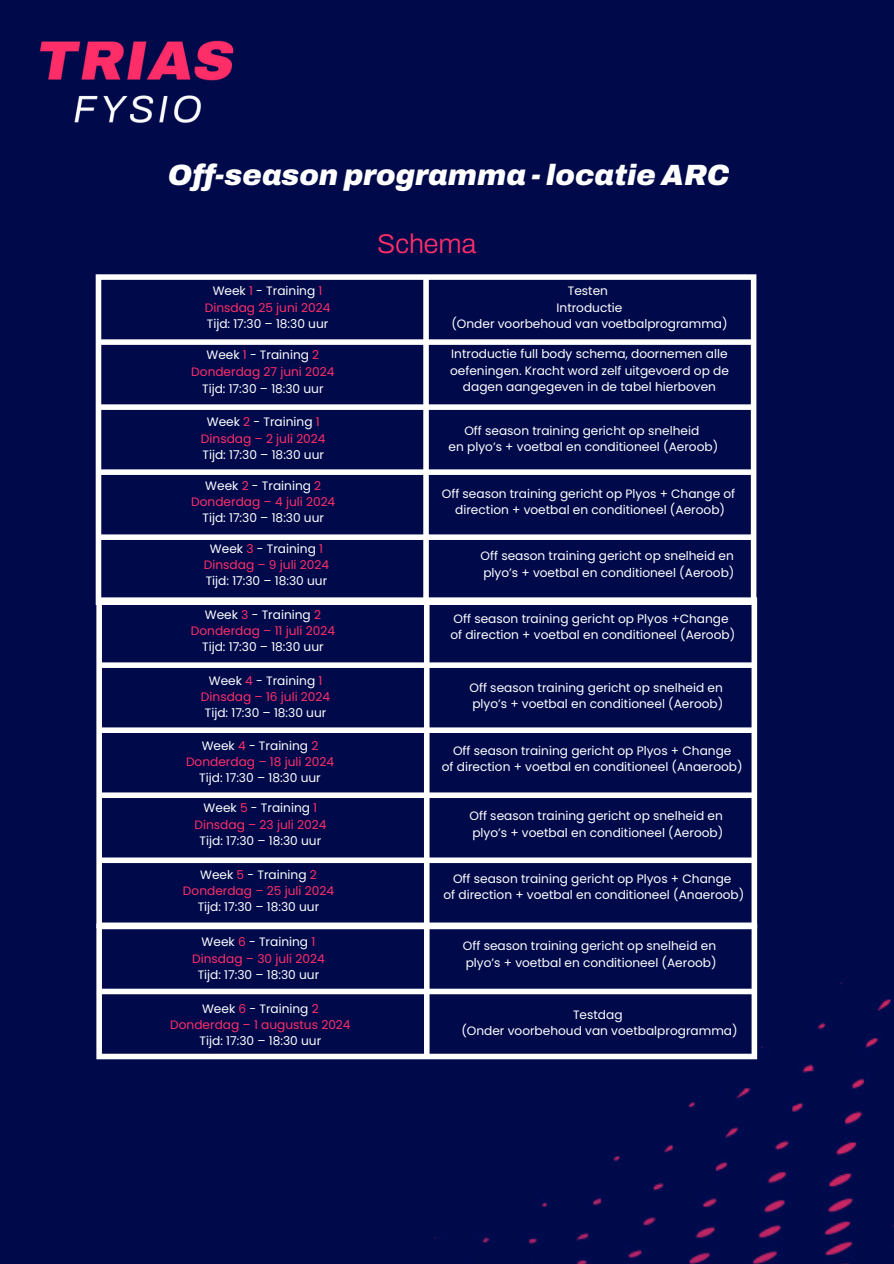
<style>
.page{position:relative;width:894px;height:1264px;background:#fff}
.page>*{position:absolute;margin:0;border:0;box-sizing:border-box;transform-origin:0 0}
.t1{font:italic 900 29.25px "Archivo";color:#fff}
.t2{font:300 27px "Archivo";color:#ff2e69}
.t3{font:12.15px/16.2px "Poppins";color:#fff;text-align:center}
.t4{font:12.15px "Poppins";color:#ff2e69}
.s1{color:#ff2e69}
</style>
<div class="page">
<div style="left:0;top:0;width:893px;height:1263px;background:#000a4b"></div>
<img style="left:38px;top:39px;width:199px;height:88px">
<svg style="left:96px;top:274px;width:660px;height:323px;background:#1b245e"></svg>
<svg style="left:96px;top:597px;width:660px;height:326px;background:#1d265f"></svg>
<svg style="left:96px;top:923px;width:661px;height:136px;background:#242d65"></svg>
<h1 class="t1" style="left:168px;top:159px;width:563px">Off-season programma - locatie ARC</h1>
<p class="t3" style="left:212px;top:283px;width:111px">Week <span class="s1">1</span> - Training <span class="s1">1</span></p>
<p class="t4" style="left:205px;top:299px;width:127px">Dinsdag 25 juni 2024</p>
<p class="t3" style="left:207px;top:315px;width:123px">Tijd: 17:30 – 18:30 uur</p>
<p class="t3" style="left:206px;top:347px;width:114px">Week <span class="s1">1</span> - Training <span class="s1">2</span></p>
<p class="t4" style="left:191px;top:363px;width:144px">Donderdag 27 juni 2024</p>
<p class="t3" style="left:202px;top:380px;width:123px">Tijd: 17:30 – 18:30 uur</p>
<p class="t3" style="left:207px;top:414px;width:114px">Week <span class="s1">2</span> - Training <span class="s1">1</span></p>
<p class="t4" style="left:201px;top:430px;width:126px">Dinsdag – 2 juli 2024</p>
<p class="t3" style="left:202px;top:446px;width:123px">Tijd: 17:30 – 18:30 uur</p>
<p class="t3" style="left:205px;top:477px;width:117px">Week <span class="s1">2</span> - Training <span class="s1">2</span></p>
<p class="t4" style="left:191px;top:493px;width:145px">Donderdag – 4 juli 2024</p>
<p class="t3" style="left:202px;top:509px;width:123px">Tijd: 17:30 – 18:30 uur</p>
<p class="t3" style="left:210px;top:540px;width:114px">Week <span class="s1">3</span> - Training <span class="s1">1</span></p>
<p class="t4" style="left:204px;top:556px;width:127px">Dinsdag – 9 juli 2024</p>
<p class="t3" style="left:206px;top:572px;width:123px">Tijd: 17:30 – 18:30 uur</p>
<p class="t3" style="left:205px;top:606px;width:118px">Week <span class="s1">3</span> - Training <span class="s1">2</span></p>
<p class="t4" style="left:191px;top:622px;width:146px">Donderdag – 11 juli 2024</p>
<p class="t3" style="left:202px;top:638px;width:123px">Tijd: 17:30 – 18:30 uur</p>
<p class="t3" style="left:209px;top:672px;width:115px">Week <span class="s1">4</span> - Training <span class="s1">1</span></p>
<p class="t4" style="left:201px;top:688px;width:131px">Dinsdag – 16 juli 2024</p>
<p class="t3" style="left:205px;top:705px;width:123px">Tijd: 17:30 – 18:30 uur</p>
<p class="t3" style="left:202px;top:737px;width:118px">Week <span class="s1">4</span> - Training <span class="s1">2</span></p>
<p class="t4" style="left:186px;top:753px;width:149px">Donderdag – 18 juli 2024</p>
<p class="t3" style="left:199px;top:769px;width:123px">Tijd: 17:30 – 18:30 uur</p>
<p class="t3" style="left:203px;top:800px;width:115px">Week <span class="s1">5</span> - Training <span class="s1">1</span></p>
<p class="t4" style="left:194px;top:815px;width:133px">Dinsdag – 23 juli 2024</p>
<p class="t3" style="left:199px;top:832px;width:123px">Tijd: 17:30 – 18:30 uur</p>
<p class="t3" style="left:200px;top:866px;width:118px">Week <span class="s1">5</span> - Training <span class="s1">2</span></p>
<p class="t4" style="left:183px;top:882px;width:152px">Donderdag – 25 juli 2024</p>
<p class="t3" style="left:198px;top:898px;width:123px">Tijd: 17:30 – 18:30 uur</p>
<p class="t3" style="left:201px;top:934px;width:115px">Week <span class="s1">6</span> - Training <span class="s1">1</span></p>
<p class="t4" style="left:192px;top:949px;width:134px">Dinsdag – 30 juli 2024</p>
<p class="t3" style="left:198px;top:966px;width:123px">Tijd: 17:30 – 18:30 uur</p>
<p class="t3" style="left:202px;top:1000px;width:118px">Week <span class="s1">6</span> - Training <span class="s1">2</span></p>
<p class="t4" style="left:170px;top:1016px;width:182px">Donderdag – 1 augustus 2024</p>
<p class="t3" style="left:199px;top:1032px;width:123px">Tijd: 17:30 – 18:30 uur</p>
<h2 class="t2" style="left:377px;top:229px;width:101px">Schema</h2>
<p class="t3" style="left:567px;top:283px;width:42px">Testen</p>
<p class="t3" style="left:556px;top:299px;width:67px">Introductie</p>
<p class="t3" style="left:451px;top:315px;width:278px">(Onder voorbehoud van voetbalprogramma)</p>
<p class="t3" style="left:450px;top:346px;width:280px">Introductie full body schema, doornemen alle oefeningen. Kracht word zelf uitgevoerd op de dagen aangegeven in de tabel hierboven</p>
<p class="t3" style="left:464px;top:422px;width:236px">Off season training gericht op snelheid</p>
<p class="t3" style="left:448px;top:438px;width:271px">en plyo’s + voetbal en conditioneel (Aeroob)</p>
<p class="t3" style="left:441px;top:485px;width:295px">Off season training gericht op Plyos + Change of</p>
<p class="t3" style="left:455px;top:501px;width:271px">direction + voetbal en conditioneel (Aeroob)</p>
<p class="t3" style="left:480px;top:548px;width:255px">Off season training gericht op snelheid en</p>
<p class="t3" style="left:483px;top:564px;width:252px">plyo’s + voetbal en conditioneel (Aeroob)</p>
<p class="t3" style="left:453px;top:610px;width:276px">Off season training gericht op Plyos +Change</p>
<p class="t3" style="left:450px;top:627px;width:286px">of direction + voetbal en conditioneel (Aeroob)</p>
<p class="t3" style="left:469px;top:679px;width:255px">Off season training gericht op snelheid en</p>
<p class="t3" style="left:472px;top:695px;width:252px">plyo’s + voetbal en conditioneel (Aeroob)</p>
<p class="t3" style="left:453px;top:742px;width:280px">Off season training gericht op Plyos + Change</p>
<p class="t3" style="left:441px;top:758px;width:302px">of direction + voetbal en conditioneel (Anaeroob)</p>
<p class="t3" style="left:469px;top:808px;width:255px">Off season training gericht op snelheid en</p>
<p class="t3" style="left:472px;top:824px;width:252px">plyo’s + voetbal en conditioneel (Aeroob)</p>
<p class="t3" style="left:453px;top:870px;width:280px">Off season training gericht op Plyos + Change</p>
<p class="t3" style="left:443px;top:886px;width:302px">of direction + voetbal en conditioneel (Anaeroob)</p>
<p class="t3" style="left:462px;top:938px;width:255px">Off season training gericht op snelheid en</p>
<p class="t3" style="left:465px;top:954px;width:252px">plyo’s + voetbal en conditioneel (Aeroob)</p>
<p class="t3" style="left:573px;top:1006px;width:51px">Testdag</p>
<p class="t3" style="left:461px;top:1022px;width:278px">(Onder voorbehoud van voetbalprogramma)</p>
</div>
